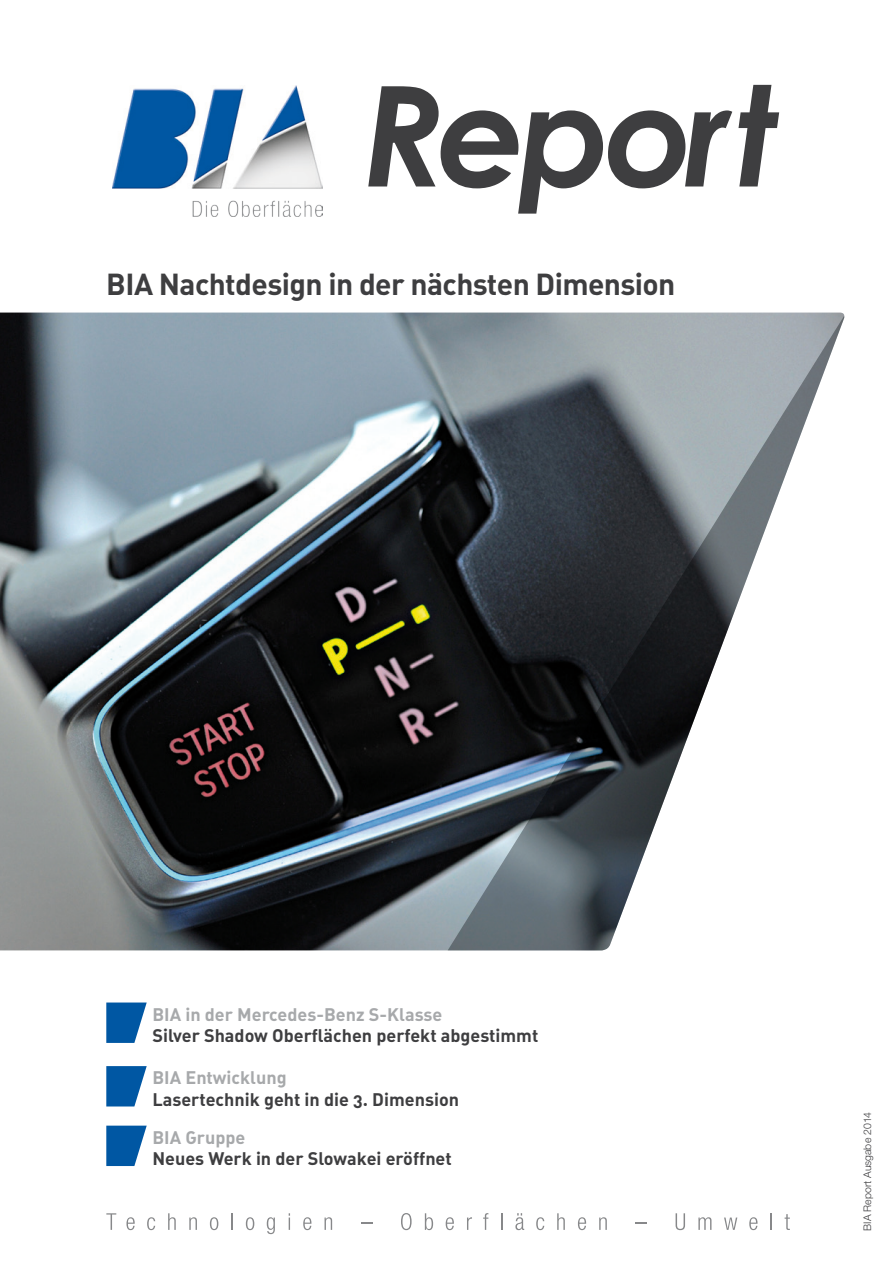
<style>
.page{position:relative;width:893px;height:1263px;background:#fff}
.page>*{position:absolute;margin:0;border:0;box-sizing:border-box;transform-origin:0 0}
.t1{font:italic 700 139.5px "Century Gothic";letter-spacing:-.05em;color:#3e3e40}
.t2{font:30px "DIN Bold Alternate";letter-spacing:-.02em;color:#3e3e40}
.t3{font:18px/21.6px "DIN Bold Alternate";color:#3e3e40}
.Text{font:300 10.5px "Helvetica Neue";color:#3e3e40}
.s1{color:#a7a9ab}
</style>
<div class="page">
<img style="left:0;top:313px;width:845px;height:637px">
<svg style="left:448px;top:316px;width:396px;height:634px"></svg>
<img style="left:113px;top:85px;width:209px;height:131px">
<svg style="left:106px;top:1002px;width:41px;height:41px"></svg>
<svg style="left:106px;top:1066px;width:41px;height:40px"></svg>
<svg style="left:106px;top:1125px;width:41px;height:41px"></svg>
<svg style="left:106px;top:1213px;width:10px;height:17px"></svg>
<svg style="left:126px;top:1217px;width:9px;height:13px"></svg>
<svg style="left:147px;top:1217px;width:8px;height:13px"></svg>
<svg style="left:168px;top:1213px;width:8px;height:17px"></svg>
<svg style="left:189px;top:1217px;width:8px;height:13px"></svg>
<svg style="left:210px;top:1217px;width:8px;height:13px"></svg>
<svg style="left:231px;top:1213px;width:2px;height:17px"></svg>
<svg style="left:246px;top:1217px;width:8px;height:13px"></svg>
<svg style="left:267px;top:1217px;width:8px;height:17px"></svg>
<svg style="left:289px;top:1213px;width:1px;height:17px"></svg>
<svg style="left:303px;top:1217px;width:8px;height:13px"></svg>
<svg style="left:325px;top:1217px;width:7px;height:13px"></svg>
<svg style="left:401px;top:1213px;width:11px;height:17px"></svg>
<svg style="left:425px;top:1213px;width:8px;height:17px"></svg>
<svg style="left:446px;top:1217px;width:8px;height:13px"></svg>
<svg style="left:467px;top:1217px;width:5px;height:13px"></svg>
<svg style="left:483px;top:1213px;width:5px;height:17px"></svg>
<svg style="left:501px;top:1213px;width:1px;height:17px"></svg>
<svg style="left:515px;top:1213px;width:9px;height:17px"></svg>
<svg style="left:536px;top:1217px;width:8px;height:13px"></svg>
<svg style="left:557px;top:1213px;width:8px;height:17px"></svg>
<svg style="left:578px;top:1217px;width:8px;height:13px"></svg>
<svg style="left:599px;top:1217px;width:8px;height:13px"></svg>
<svg style="left:635px;top:1223px;width:12px;height:1px"></svg>
<svg style="left:676px;top:1213px;width:9px;height:17px"></svg>
<svg style="left:698px;top:1217px;width:13px;height:13px"></svg>
<svg style="left:724px;top:1217px;width:13px;height:13px"></svg>
<svg style="left:749px;top:1217px;width:8px;height:13px"></svg>
<svg style="left:771px;top:1213px;width:1px;height:17px"></svg>
<svg style="left:785px;top:1214px;width:5px;height:16px"></svg>
<p class="t1" style="left:362px;top:30px;width:417px">Repor t</p>
<p class="t2" style="left:106px;top:266px;width:571px">BIA Nachtdesign in der nächsten Dimension</p>
<p class="t3" style="left:152px;top:1003px;width:387px"><span class="s1">BIA in der Mercedes-Benz S-Klasse<br></span>Silver Shadow Oberflächen perfekt abgestimmt</p>
<p class="t3" style="left:152px;top:1067px;width:308px"><span class="s1">BIA Entwicklung<br></span>Lasertechnik geht in die 3. Dimension</p>
<p class="t3" style="left:152px;top:1126px;width:301px"><span class="s1">BIA Gruppe<br></span>Neues Werk in der Slowakei eröffnet</p>
<p class="Text" style="left:861px;top:1230px;width:120px;rotate:-90deg">BIA Report Ausgabe 2014</p>
</div>
